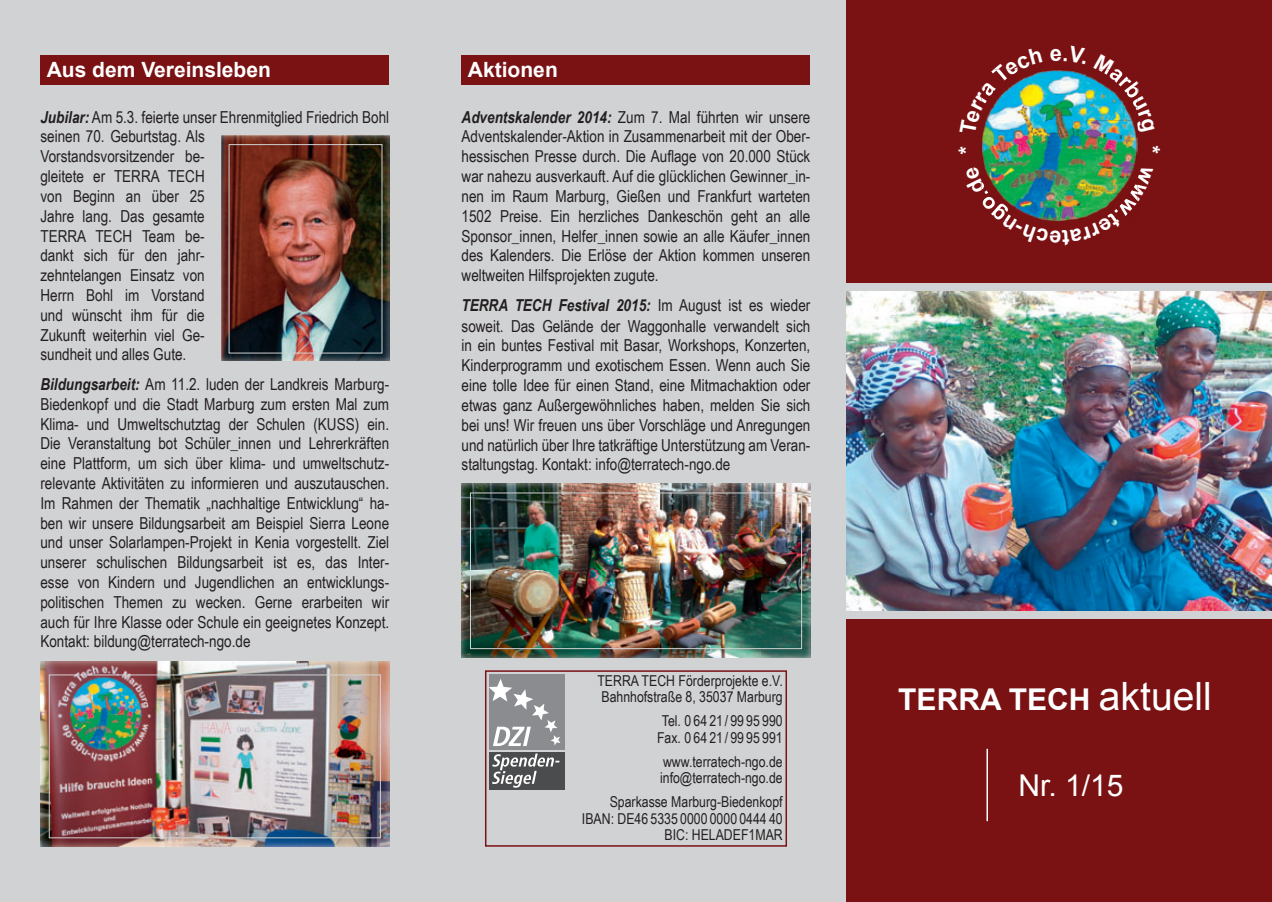
<style>
.page{position:relative;width:1272px;height:902px;background:#fff}
.page>*{position:absolute;margin:0;border:0;box-sizing:border-box;transform-origin:0 0}
.t1{font:700 30px "Arial";color:#fff}
.t2{font:30px "Arial";color:#fff}
.t3{font:700 21px "Arial";color:#fff}
.t4{font:16.5px/19.8px "Arial Narrow";color:#231f20;text-align:justify}
.t5{font:15px/16.5px "Arial Narrow";color:#231f20}
.s1{font-weight:700;font-style:italic}
.s2{font-weight:400;font-size:39px}
</style>
<div class="page">
<div style="left:0;top:0;width:1271px;height:901px;background:#d1d2d4"></div>
<img style="left:40px;top:661px;width:349px;height:185px">
<div style="left:49px;top:674px;width:332px;height:164px;border:1px solid #d1d2d4"></div>
<div style="left:485px;top:670px;width:302px;height:176px;border:2px solid #7a1113"></div>
<div style="left:846px;top:0;width:425px;height:283px;background:#7a1113"></div>
<img style="left:846px;top:291px;width:425px;height:319px">
<div style="left:489px;top:674px;width:75px;height:75px;background:#8a8c8f"></div>
<div style="left:489px;top:751px;width:75px;height:38px;background:#4b4c4d"></div>
<svg style="left:492px;top:753px;width:67px;height:34px"></svg>
<svg style="left:489px;top:679px;width:71px;height:67px"></svg>
<div style="left:846px;top:619px;width:425px;height:282px;background:#7a1113"></div>
<hr style="left:986px;top:748px;width:1px;height:73px;background:#fff">
<img style="left:221px;top:135px;width:168px;height:226px">
<img style="left:982px;top:70px;width:155px;height:139px">
<img style="left:1117px;top:196px;width:19px;height:20px">
<img style="left:991px;top:202px;width:18px;height:18px">
<img style="left:982px;top:194px;width:15px;height:17px">
<div style="left:461px;top:55px;width:349px;height:30px;background:#7a1113"></div>
<div style="left:40px;top:55px;width:349px;height:30px;background:#7a1113"></div>
<img style="left:461px;top:483px;width:349px;height:174px">
<div style="left:470px;top:492px;width:332px;height:157px;border:1px solid #d1d2d4"></div>
<img style="left:981px;top:69px;width:61px;height:66px">
<img style="left:1093px;top:69px;width:45px;height:63px">
<svg style="left:1128px;top:165px;width:10px;height:37px"></svg>
<svg style="left:1002px;top:209px;width:119px;height:13px"></svg>
<svg style="left:981px;top:166px;width:7px;height:29px"></svg>
<p class="t3" style="left:47px;top:56px;width:226px">Aus dem Vereinsleben</p>
<p class="t4" style="left:40px;top:106px;width:350px;text-align:left"><span class="s1">Jubilar:</span> Am 5.3. feierte unser Ehrenmitglied Friedrich Bohl seinen 70. Geburtstag. Als<br>Vorstandsvorsitzender be-<br>gleitete er TERRA TECH<br>von Beginn an über 25<br>Jahre lang. Das gesamte<br>TERRA TECH Team be-<br>dankt sich für den jahr-<br>zehntelangen Einsatz von<br>Herrn Bohl im Vorstand<br>und wünscht ihm für die<br>Zukunft weiterhin viel Ge-<br>sundheit und alles Gute.</p>
<p class="t4" style="left:40px;top:373px;width:350px"><span class="s1">Bildungsarbeit:</span> Am 11.2. luden der Landkreis Marburg-Biedenkopf und die Stadt Marburg zum ersten Mal zum Klima- und Umweltschutztag der Schulen (KUSS) ein.<br>Die Veranstaltung bot Schüler_innen und Lehrerkräften eine Plattform, um sich über klima- und umweltschutz&shy;relevante Aktivitäten zu informieren und auszutauschen.<br>Im Rahmen der Thematik „nachhaltige Entwicklung“ ha&shy;ben wir unsere Bildungsarbeit am Beispiel Sierra Leone und unser Solarlampen-Projekt in Kenia vorgestellt. Ziel unserer schulischen Bildungsarbeit ist es, das Inter&shy;esse von Kindern und Jugendlichen an entwicklungs&shy;politischen Themen zu wecken. Gerne erarbeiten wir auch für Ihre Klasse oder Schule ein geeignetes Konzept.<br>Kontakt: bildung@terratech-ngo.de</p>
<p class="t3" style="left:468px;top:56px;width:91px">Aktionen</p>
<p class="t4" style="left:461px;top:106px;width:350px"><span class="s1">Adventskalender 2014:</span> Zum 7. Mal führten wir unsere Adventskalender-Aktion in Zusammenarbeit mit der Ober&shy;hessischen Presse durch. Die Auflage von 20.000 Stück war nahezu ausverkauft. Auf die glücklichen Gewinner_in&shy;nen im Raum Marburg, Gießen und Frankfurt warteten 1502 Preise. Ein herzliches Dankeschön geht an alle Sponsor_innen, Helfer_innen sowie an alle Käufer_innen des Kalenders. Die Erlöse der Aktion kommen unseren weltweiten Hilfsprojekten zugute.</p>
<p class="t4" style="left:461px;top:294px;width:350px"><span class="s1">TERRA TECH Festival 2015:</span> Im August ist es wieder soweit. Das Gelände der Waggonhalle verwandelt sich in ein buntes Festival mit Basar, Workshops, Konzerten, Kinderprogramm und exotischem Essen. Wenn auch Sie eine tolle Idee für einen Stand, eine Mitmachaktion oder etwas ganz Außergewöhnliches haben, melden Sie sich bei uns! Wir freuen uns über Vorschläge und Anregungen und natürlich über Ihre tatkräftige Unterstützung am Veran&shy;staltungstag. Kontakt: info@terratech-ngo.de</p>
<p class="t5" style="left:597px;top:671px;width:187px">TERRA TECH Förderprojekte e.V.<br>Bahnhofstraße 8, 35037 Marburg</p>
<p class="t5" style="left:657px;top:711px;width:127px;text-align:center">Tel. 0 64 21/ 99 95 990<br>Fax. 0 64 21/ 99 95 991</p>
<p class="t5" style="left:660px;top:752px;width:124px">www.terratech-ngo.de info@terratech-ngo.de</p>
<p class="t5" style="left:582px;top:792px;width:202px;text-align:right">Sparkasse Marburg-Biedenkopf<br>IBAN: DE46 5335 0000 0000 0444 40<br>BIC: HELADEF1MAR</p>
<h1 class="t1" style="left:898px;top:679px;width:315px">TERRA TECH <span class="s2">aktuell</span></h1>
<h1 class="t2" style="left:1018px;top:765px;width:107px">Nr. 1/15</h1>
</div>
